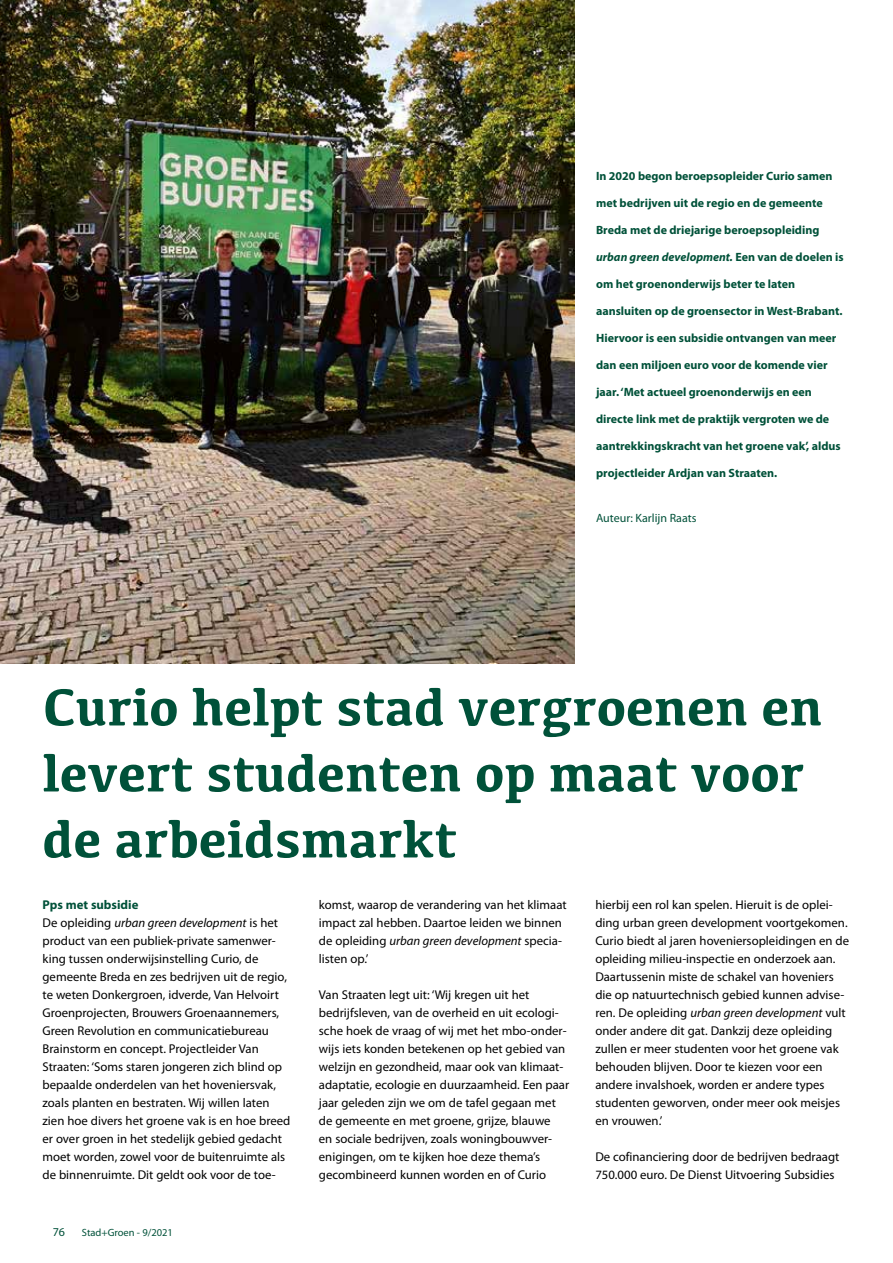
<style>
.page{position:relative;width:893px;height:1263px;background:#fff}
.page>*{position:absolute;margin:0;border:0;box-sizing:border-box;transform-origin:0 0}
.t1{font:700 54px/66px "Kefa";color:#005139}
.t2{font:12.75px/18px "Myriad Pro";color:#000}
.t3{font:700 12px "Myriad Pro";color:#005139}
.t4{font:italic 700 12px "Myriad Pro";color:#005139}
.t5{font:12px "Myriad Pro";color:#005139}
.t6{font:10.5px "Myriad Pro";color:#005139}
.s1{font-style:normal}
.s2{font-weight:700;color:#005139}
.s3{font-style:italic}
</style>
<div class="page">
<img style="left:0;top:0;width:574px;height:663px">
<p class="t3" style="left:596px;top:168px;width:238px">In 2020 begon beroepsopleider Curio samen</p>
<p class="t3" style="left:596px;top:195px;width:228px">met bedrijven uit de regio en de gemeente</p>
<p class="t3" style="left:596px;top:222px;width:225px">Breda met de driejarige beroepsopleiding</p>
<p class="t4" style="left:596px;top:249px;width:249px">urban green development. <span class="s1">Een van de doelen is</span></p>
<p class="t3" style="left:596px;top:276px;width:200px">om het groenonderwijs beter te laten</p>
<p class="t3" style="left:596px;top:303px;width:248px">aansluiten op de groensector in West-Brabant.</p>
<p class="t3" style="left:596px;top:330px;width:242px">Hiervoor is een subsidie ontvangen van meer</p>
<p class="t3" style="left:596px;top:357px;width:233px">dan een miljoen euro voor de komende vier</p>
<p class="t3" style="left:596px;top:384px;width:217px">jaar. ‘Met actueel groenonderwijs en een</p>
<p class="t3" style="left:596px;top:411px;width:235px">directe link met de praktijk vergroten we de</p>
<p class="t3" style="left:596px;top:438px;width:246px">aantrekkingskracht van het groene vak’, aldus</p>
<p class="t3" style="left:596px;top:465px;width:183px">projectleider Ardjan van Straaten.</p>
<p class="t5" style="left:596px;top:511px;width:102px">Auteur: Karlijn Raats</p>
<h1 class="t1" style="left:43px;top:671px;width:781px">Curio helpt stad vergroenen en levert studenten op maat voor de arbeidsmarkt</h1>
<p class="t2" style="left:43px;top:896px;width:249px"><span class="s2">Pps met subsidie<br></span>De opleiding <span class="s3">urban green development</span> is het product van een publiek-private samenwer&shy;king tussen onderwijsinstelling Curio, de gemeente Breda en zes bedrijven uit de regio, te weten Donkergroen, idverde, Van Helvoirt Groenprojecten, Brouwers Groenaannemers, Green Revolution en communicatiebureau Brainstorm en concept. Projectleider Van Straaten: ‘Soms staren jongeren zich blind op bepaalde onderdelen van het hoveniersvak, zoals planten en bestraten. Wij willen laten zien hoe divers het groene vak is en hoe breed er over groen in het stedelijk gebied gedacht moet worden, zowel voor de buitenruimte als de binnenruimte. Dit geldt ook voor de toe-</p>
<p class="t2" style="left:319px;top:896px;width:249px">komst, waarop de verandering van het klimaat impact zal hebben. Daartoe leiden we binnen de opleiding <span class="s3">urban green development</span> specia&shy;listen op.’</p>
<p class="t2" style="left:319px;top:986px;width:252px">Van Straaten legt uit: ‘Wij kregen uit het bedrijfsleven, van de overheid en uit ecologi&shy;sche hoek de vraag of wij met het mbo-onder&shy;wijs iets konden betekenen op het gebied van welzijn en gezondheid, maar ook van klimaat&shy;adaptatie, ecologie en duurzaamheid. Een paar jaar geleden zijn we om de tafel gegaan met de gemeente en met groene, grijze, blauwe<br>en sociale bedrijven, zoals woningbouwver&shy;enigingen, om te kijken hoe deze thema’s gecombineerd kunnen worden en of Curio</p>
<p class="t5" style="left:53px;top:1224px;width:14px">76</p>
<p class="t6" style="left:82px;top:1226px;width:93px">Stad+Groen - 9/2021</p>
<p class="t2" style="left:595px;top:896px;width:255px">hierbij een rol kan spelen. Hieruit is de oplei&shy;ding urban green development voortgekomen.<br>Curio biedt al jaren hoveniersopleidingen en de opleiding milieu-inspectie en onderzoek aan.<br>Daartussenin miste de schakel van hoveniers die op natuurtechnisch gebied kunnen advise&shy;ren. De opleiding <span class="s3">urban green development</span> vult onder andere dit gat. Dankzij deze opleiding zullen er meer studenten voor het groene vak behouden blijven. Door te kiezen voor een andere invalshoek, worden er andere types studenten geworven, onder meer ook meisjes en vrouwen.’</p>
<p class="t2" style="left:595px;top:1148px;width:246px">De cofinanciering door de bedrijven bedraagt<br>750.000 euro. De Dienst Uitvoering Subsidies</p>
</div>
